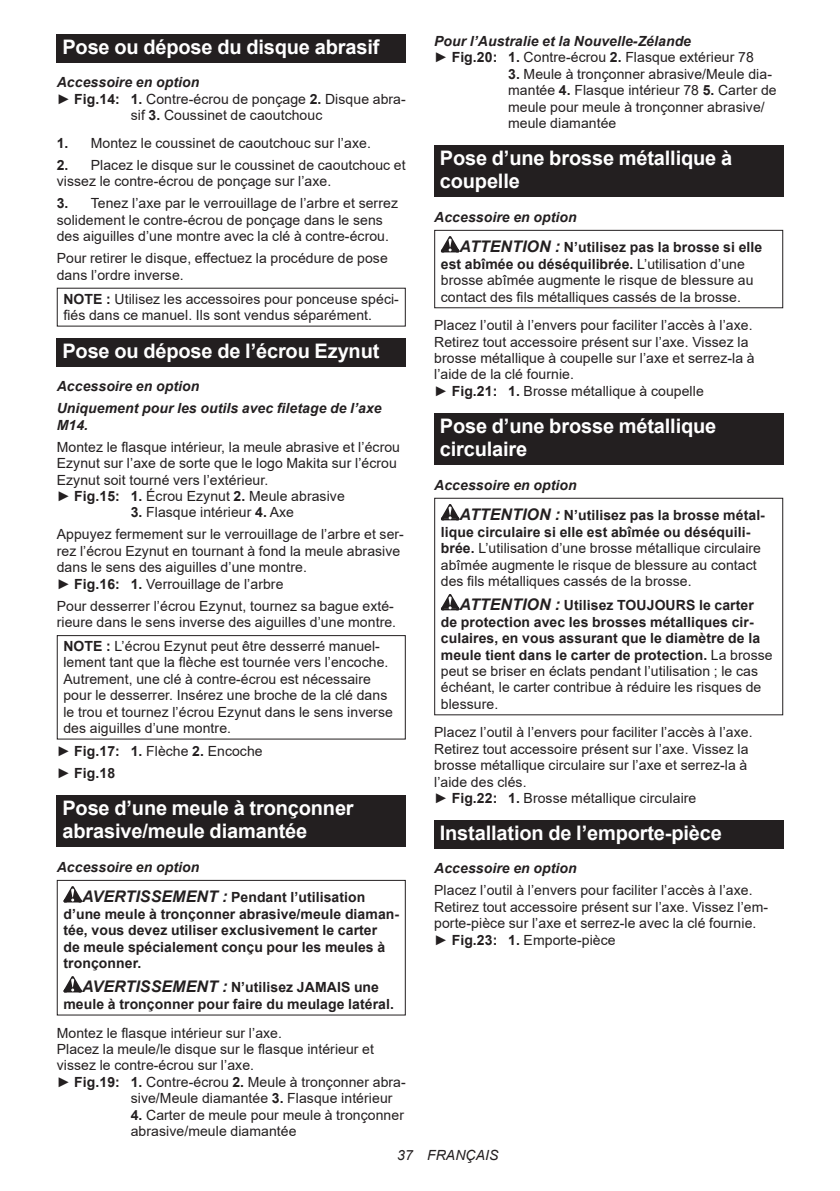
<style>
.page{position:relative;width:840px;height:1191px;background:#fff}
.page>*{position:absolute;margin:0;border:0;box-sizing:border-box;transform-origin:0 0}
.t1{font:700 20px/23.4px "Arial";letter-spacing:-.01em;color:#fff}
.t2{font:14px/16.4px "Arial";letter-spacing:.005em;color:#231f20}
.t3{font:700 14px/16.4px "Arial";letter-spacing:.005em;color:#231f20}
.t4{font:italic 700 14px/22px "Arial";letter-spacing:.005em;color:#231f20}
.t5{font:italic 14px "Arial";letter-spacing:.005em;color:#231f20}
.s1{font-weight:700}
.s2{font-weight:400}
.s3{font-style:italic}
.s4{font-style:italic;font-size:16px}
.s5{font-weight:400;font-style:normal}
.s6{font-style:normal}
</style>
<div class="page">
<div style="left:57px;top:34px;width:348px;height:29px;background:#231f20"></div>
<div style="left:57px;top:338px;width:348px;height:28px;background:#231f20"></div>
<div style="left:57px;top:635px;width:348px;height:104px;border:1px solid #231f20"></div>
<div style="left:57px;top:795px;width:348px;height:52px;background:#231f20"></div>
<svg style="left:63px;top:886px;width:19px;height:16px"></svg>
<svg style="left:63px;top:976px;width:19px;height:16px"></svg>
<div style="left:57px;top:880px;width:348px;height:135px;border:1px solid #231f20"></div>
<div style="left:434px;top:145px;width:348px;height:52px;background:#231f20"></div>
<svg style="left:440px;top:236px;width:19px;height:16px"></svg>
<div style="left:434px;top:230px;width:348px;height:78px;border:1px solid #231f20"></div>
<div style="left:434px;top:413px;width:348px;height:52px;background:#231f20"></div>
<svg style="left:440px;top:504px;width:19px;height:16px"></svg>
<svg style="left:440px;top:594px;width:19px;height:16px"></svg>
<div style="left:434px;top:498px;width:348px;height:217px;border:1px solid #231f20"></div>
<div style="left:434px;top:820px;width:348px;height:28px;background:#231f20"></div>
<h1 class="t1" style="left:62px;top:36px;width:318px">Pose ou dépose du disque abrasif</h1>
<p class="t4" style="left:57px;top:72px;width:144px">Accessoire en option</p>
<p class="t2" style="left:57px;top:91px;width:350px">► <span class="s1">Fig.14: 1.</span> Contre-écrou de ponçage <span class="s1">2.</span> Disque abra-</p>
<p class="t2" style="left:131px;top:107px;width:193px">sif <span class="s1">3.</span> Coussinet de caoutchouc</p>
<p class="t2" style="left:57px;top:135px;width:315px"><span class="s1">1.</span> Montez le coussinet de caoutchouc sur l’axe.</p>
<p class="t2" style="left:57px;top:157px;width:350px"><span class="s1">2.</span> Placez le disque sur le coussinet de caoutchouc et vissez le contre-écrou de ponçage sur l’axe.</p>
<p class="t2" style="left:57px;top:195px;width:342px"><span class="s1">3.</span> Tenez l’axe par le verrouillage de l’arbre et serrez solidement le contre-écrou de ponçage dans le sens des aiguilles d’une montre avec la clé à contre-écrou.</p>
<p class="t2" style="left:57px;top:250px;width:332px">Pour retirer le disque, effectuez la procédure de pose dans l’ordre inverse.</p>
<p class="t2" style="left:63px;top:290px;width:337px"><span class="s1">NOTE :</span> Utilisez les accessoires pour ponceuse spéci&shy;fiés dans ce manuel. Ils sont vendus séparément.</p>
<h1 class="t1" style="left:62px;top:339px;width:318px">Pose ou dépose de l’écrou Ezynut</h1>
<p class="t4" style="left:57px;top:376px;width:326px">Accessoire en option<br>Uniquement pour les outils avec filetage de l’axe</p>
<p class="t4" style="left:57px;top:414px;width:33px">M14.</p>
<p class="t2" style="left:57px;top:438px;width:344px">Montez le flasque intérieur, la meule abrasive et l’écrou Ezynut sur l’axe de sorte que le logo Makita sur l’écrou Ezynut soit tourné vers l’extérieur.<br>► <span class="s1">Fig.15: 1.</span> Écrou Ezynut <span class="s1">2.</span> Meule abrasive</p>
<p class="t2" style="left:57px;top:501px;width:348px;line-height:22px;text-indent:74px"><span class="s1">3.</span> Flasque intérieur <span class="s1">4.</span> Axe<br>Appuyez fermement sur le verrouillage de l’arbre et ser-</p>
<p class="t2" style="left:57px;top:542px;width:345px">rez l’écrou Ezynut en tournant à fond la meule abrasive dans le sens des aiguilles d’une montre.<br>► <span class="s1">Fig.16: 1.</span> Verrouillage de l’arbre</p>
<p class="t2" style="left:57px;top:597px;width:341px">Pour desserrer l’écrou Ezynut, tournez sa bague exté&shy;rieure dans le sens inverse des aiguilles d’une montre.</p>
<p class="t2" style="left:63px;top:638px;width:331px"><span class="s1">NOTE :</span> L’écrou Ezynut peut être desserré manuel&shy;lement tant que la flèche est tournée vers l’encoche.<br>Autrement, une clé à contre-écrou est nécessaire pour le desserrer. Insérez une broche de la clé dans le trou et tournez l’écrou Ezynut dans le sens inverse des aiguilles d’une montre.</p>
<p class="t3" style="left:57px;top:740px;width:207px;line-height:22px"><span class="s2">►</span> Fig.17: 1. <span class="s2">Flèche</span> 2. <span class="s2">Encoche ►</span> Fig.18</p>
<h1 class="t1" style="left:62px;top:796px;width:293px">Pose d’une meule à tronçonner abrasive/meule diamantée</h1>
<p class="t3" style="left:82px;top:851px;width:284px;line-height:30.6px;text-indent:-25px"><span class="s3">Accessoire en option<br></span><span class="s4">AVERTISSEMENT :</span> Pendant l’utilisation</p>
<p class="t3" style="left:63px;top:906px;width:337px">d’une meule à tronçonner abrasive/meule diaman&shy;tée, vous devez utiliser exclusivement le carter<br>de meule spécialement conçu pour les meules à tronçonner.</p>
<p class="t3" style="left:63px;top:979px;width:332px;text-align:center"><span class="s4">AVERTISSEMENT :</span> N’utilisez JAMAIS une meule à tronçonner pour faire du meulage latéral.</p>
<p class="t2" style="left:57px;top:1024px;width:227px">Montez le flasque intérieur sur l’axe.</p>
<p class="t2" style="left:57px;top:1040px;width:318px">Placez la meule/le disque sur le flasque intérieur et</p>
<p class="t2" style="left:57px;top:1057px;width:199px">vissez le contre-écrou sur l’axe.</p>
<p class="t2" style="left:57px;top:1073px;width:350px">► <span class="s1">Fig.19: 1.</span> Contre-écrou <span class="s1">2.</span> Meule à tronçonner abra-</p>
<p class="t2" style="left:131px;top:1090px;width:263px">sive/Meule diamantée <span class="s1">3.</span> Flasque intérieur</p>
<p class="t2" style="left:131px;top:1106px;width:275px"><span class="s1">4.</span> Carter de meule pour meule à tronçonner abrasive/meule diamantée</p>
<p class="t4" style="left:434px;top:33px;width:321px;line-height:16.4px">Pour l’Australie et la Nouvelle-Zélande<br><span class="s5">►</span> <span class="s6">Fig.20: 1.</span> <span class="s5">Contre-écrou</span> <span class="s6">2.</span> <span class="s5">Flasque extérieur 78</span></p>
<p class="t2" style="left:508px;top:66px;width:270px"><span class="s1">3.</span> Meule à tronçonner abrasive/Meule dia&shy;mantée <span class="s1">4.</span> Flasque intérieur 78 <span class="s1">5.</span> Carter de meule pour meule à tronçonner abrasive/ meule diamantée</p>
<h1 class="t1" style="left:439px;top:146px;width:293px">Pose d’une brosse métallique à coupelle</h1>
<p class="t3" style="left:459px;top:202px;width:304px;line-height:30.6px;text-indent:-25px"><span class="s3">Accessoire en option<br></span><span class="s4">ATTENTION :</span> N’utilisez pas la brosse si elle</p>
<p class="t2" style="left:440px;top:256px;width:314px"><span class="s1">est abîmée ou déséquilibrée.</span> L’utilisation d’une brosse abîmée augmente le risque de blessure au contact des fils métalliques cassés de la brosse.</p>
<p class="t2" style="left:434px;top:317px;width:322px">Placez l’outil à l’envers pour faciliter l’accès à l’axe.<br>Retirez tout accessoire présent sur l’axe. Vissez la brosse métallique à coupelle sur l’axe et serrez-la à l’aide de la clé fournie.<br>► <span class="s1">Fig.21: 1.</span> Brosse métallique à coupelle</p>
<h1 class="t1" style="left:439px;top:414px;width:278px">Pose d’une brosse métallique circulaire</h1>
<p class="t3" style="left:459px;top:469px;width:306px;line-height:30.6px;text-indent:-25px"><span class="s3">Accessoire en option<br></span><span class="s4">ATTENTION :</span> N’utilisez pas la brosse métal-</p>
<p class="t2" style="left:440px;top:523px;width:321px"><span class="s1">lique circulaire si elle est abîmée ou déséquili&shy;brée.</span> L’utilisation d’une brosse métallique circulaire abîmée augmente le risque de blessure au contact des fils métalliques cassés de la brosse.</p>
<p class="t3" style="left:440px;top:597px;width:333px;text-indent:19px"><span class="s4">ATTENTION :</span> Utilisez TOUJOURS le carter de protection avec les brosses métalliques cir&shy;culaires, en vous assurant que le diamètre de la meule tient dans le carter de protection. <span class="s2">La brosse peut se briser en éclats pendant l’utilisation ; le cas échéant, le carter contribue à réduire les risques de blessure.</span></p>
<p class="t2" style="left:434px;top:724px;width:320px">Placez l’outil à l’envers pour faciliter l’accès à l’axe.<br>Retirez tout accessoire présent sur l’axe. Vissez la brosse métallique circulaire sur l’axe et serrez-la à l’aide des clés.<br>► <span class="s1">Fig.22: 1.</span> Brosse métallique circulaire</p>
<h1 class="t1" style="left:439px;top:821px;width:283px">Installation de l’emporte-pièce</h1>
<p class="t4" style="left:434px;top:858px;width:144px">Accessoire en option</p>
<p class="t2" style="left:434px;top:882px;width:335px">Placez l’outil à l’envers pour faciliter l’accès à l’axe.<br>Retirez tout accessoire présent sur l’axe. Vissez l’em&shy;porte-pièce sur l’axe et serrez-le avec la clé fournie. ► <span class="s1">Fig.23: 1.</span> Emporte-pièce</p>
<p class="t5" style="left:397px;top:1146px;width:103px">37 FRANÇAIS</p>
</div>
